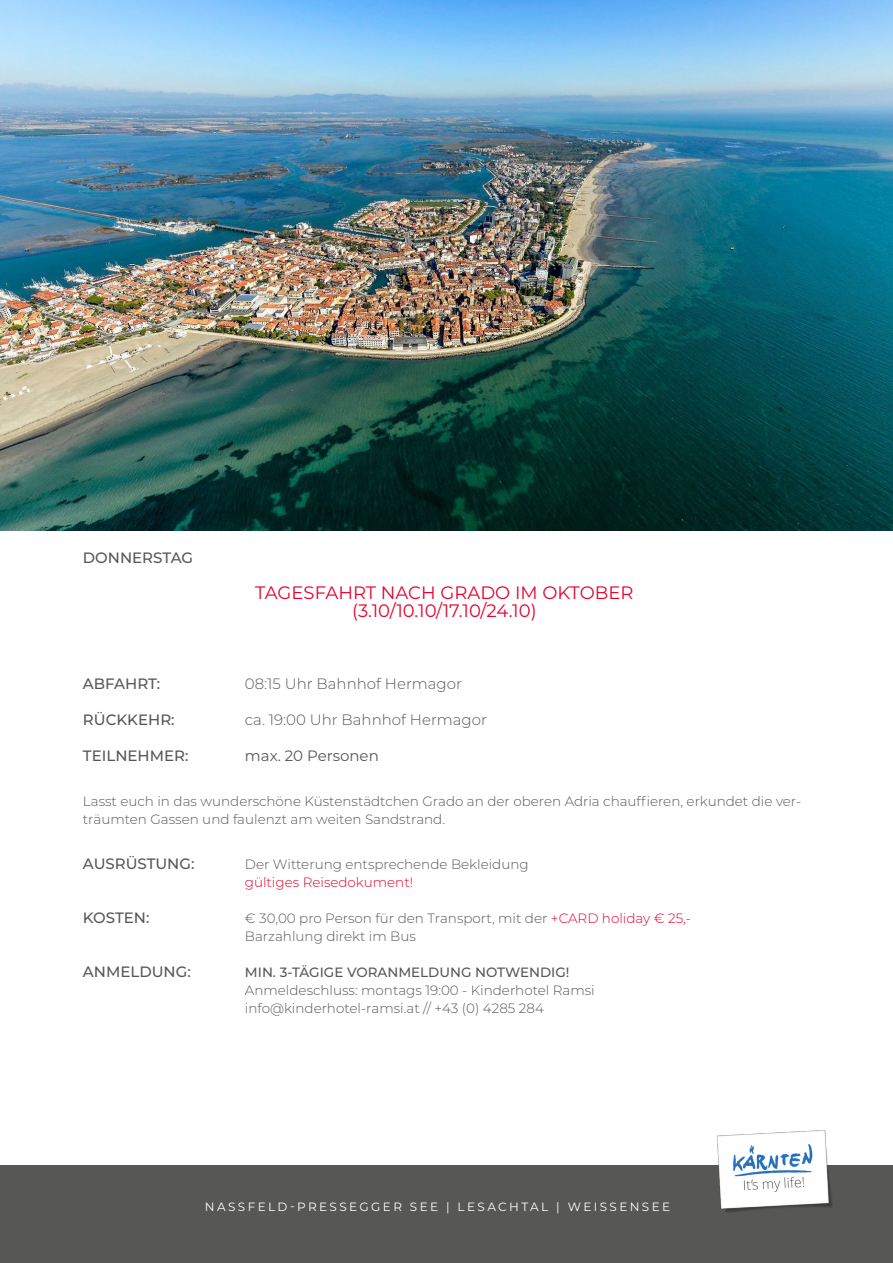
<style>
.page{position:relative;width:893px;height:1263px;background:#fff}
.page>*{position:absolute;margin:0;border:0;box-sizing:border-box;transform-origin:0 0}
.t1{font:18px "Montserrat";color:#e4032e}
.t2{font:500 15px "Montserrat";color:#575756}
.t3{font:300 15px "Montserrat";color:#575756}
.t4{font:15px "Montserrat";color:#575756}
.t5{font:300 13.5px/18px "Montserrat";color:#575756}
.t6{font:500 13.5px "Montserrat";color:#575756}
.t7{font:300 13.5px "Montserrat";color:#e4032e}
.t8{font:12px "Montserrat";letter-spacing:.2em;color:#fff}
.s1{color:#e4032e}
</style>
<div class="page">
<div style="left:0;top:1165px;width:893px;height:98px;background:#575756"></div>
<img style="left:0;top:0;width:893px;height:531px">
<img style="left:717px;top:1130px;width:115px;height:83px">
<p class="t2" style="left:83px;top:547px;width:112px">DONNERSTAG</p>
<p class="t1" style="left:255px;top:580px;width:380px">TAGESFAHRT NACH GRADO IM OKTOBER</p>
<p class="t1" style="left:352px;top:598px;width:186px">(3.10/10.10/17.10/24.10)</p>
<p class="t2" style="left:83px;top:673px;width:79px">ABFAHRT:</p>
<p class="t3" style="left:245px;top:673px;width:219px">08:15 Uhr Bahnhof Hermagor</p>
<p class="t2" style="left:83px;top:709px;width:93px">RÜCKKEHR:</p>
<p class="t3" style="left:245px;top:709px;width:244px">ca. 19:00 Uhr Bahnhof Hermagor</p>
<p class="t2" style="left:83px;top:745px;width:107px">TEILNEHMER:</p>
<p class="t4" style="left:245px;top:745px;width:135px">max. 20 Personen</p>
<p class="t5" style="left:83px;top:792px;width:720px">Lasst euch in das wunderschöne Küstenstädtchen Grado an der oberen Adria chauffieren, erkundet die ver&shy;träumten Gassen und faulenzt am weiten Sandstrand.</p>
<p class="t2" style="left:83px;top:853px;width:113px">AUSRÜSTUNG:</p>
<p class="t5" style="left:245px;top:855px;width:285px">Der Witterung entsprechende Bekleidung</p>
<p class="t7" style="left:245px;top:873px;width:170px">gültiges Reisedokument!</p>
<p class="t2" style="left:83px;top:907px;width:68px">KOSTEN:</p>
<p class="t5" style="left:245px;top:909px;width:448px">€ 30,00 pro Person für den Transport, mit der <span class="s1">+CARD holiday € 25,-</span></p>
<p class="t5" style="left:245px;top:927px;width:173px">Barzahlung direkt im Bus</p>
<p class="t2" style="left:83px;top:961px;width:109px">ANMELDUNG:</p>
<p class="t6" style="left:245px;top:963px;width:326px">MIN. 3-TÄGIGE VORANMELDUNG NOTWENDIG!</p>
<p class="t5" style="left:245px;top:981px;width:351px">Anmeldeschluss: montags 19:00 - Kinderhotel Ramsi</p>
<p class="t5" style="left:245px;top:999px;width:300px">info@kinderhotel-ramsi.at // +43 (0) 4285 284</p>
<p class="t8" style="left:205px;top:1198px;width:467px">NASSFELD-PRESSEGGER SEE | LESACHTAL | WEISSENSEE</p>
</div>
